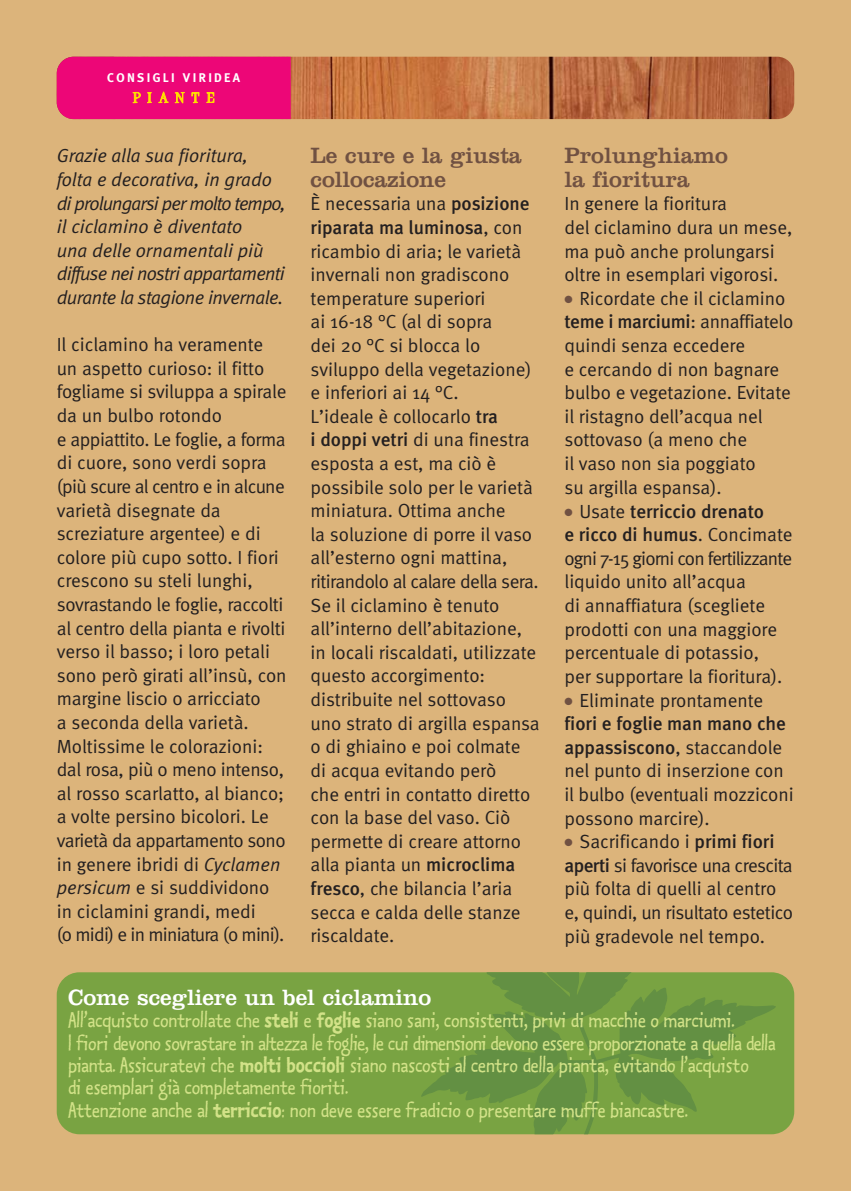
<style>
.page{position:relative;width:851px;height:1191px;background:#fff}
.page>*{position:absolute;margin:0;border:0;box-sizing:border-box;transform-origin:0 0}
.t1{font:24px/22.4px "Kosmik Plain Three";letter-spacing:-.01em;color:#d2e288}
.t2{font:23px/23.6px "Clarendon";color:#705142}
.t3{font:23px "Clarendon";color:#fff}
.t4{font:19px/23.6px "Meta Normal";color:#231f20}
.t5{font:italic 19px/23.6px "Meta Normal";letter-spacing:-.025em;color:#231f20}
.t6{font:500 19px/23.6px "Meta";color:#231f20}
.t7{font:700 12.6px "Meta";letter-spacing:.185em;color:#fff}
.s1{font-style:italic}
.s2{font-family:"Meta";font-weight:500}
.s3{font-family:"Meta Normal";font-weight:400}
.s4{color:#705142}
.s5{font-family:"Kosmik Bold Three"}
</style>
<div class="page">
<div style="left:0;top:0;width:850px;height:1191px;background:#dcb47b"></div>
<img style="left:57px;top:57px;width:737px;height:62px;border-radius:17px">
<div style="left:57px;top:57px;width:234px;height:62px;background:#ed0677"></div>
<div style="left:57px;top:972px;width:737px;height:162px;background:#79a342;border-radius:23px"></div>
<svg style="left:421px;top:972px;width:355px;height:162px"></svg>
<p class="t7" style="left:107px;top:73px;width:134px">CONSIGLI VIRIDEA</p>
<p class="t5" style="left:57px;top:146px;width:231px">Grazie alla sua fioritura, folta e decorativa, in grado di prolungarsi per molto tempo, il ciclamino è diventato<br>una delle ornamentali più diffuse nei nostri appartamenti durante la stagione invernale.</p>
<p class="t4" style="left:57px;top:334px;width:231px">Il ciclamino ha veramente un aspetto curioso: il fitto fogliame si sviluppa a spirale da un bulbo rotondo<br>e appiattito. Le foglie, a forma di cuore, sono verdi sopra (più scure al centro e in alcune varietà disegnate da screziature argentee) e di colore più cupo sotto. I fiori crescono su steli lunghi, sovrastando le foglie, raccolti al centro della pianta e rivolti verso il basso; i loro petali sono però girati all’insù, con margine liscio o arricciato<br>a seconda della varietà.<br>Moltissime le colorazioni: dal rosa, più o meno intenso, al rosso scarlatto, al bianco; a volte persino bicolori. Le varietà da appartamento sono in genere ibridi di <span class="s1">Cyclamen persicum</span> e si suddividono in ciclamini grandi, medi<br>(o midi) e in miniatura (o mini).</p>
<p class="t2" style="left:310px;top:146px;width:213px">Le cure e la giusta collocazione</p>
<p class="t4" style="left:310px;top:193px;width:220px">È necessaria una <span class="s2">posizione</span></p>
<p class="t6" style="left:310px;top:217px;width:213px">riparata ma luminosa<span class="s3">, con</span></p>
<p class="t4" style="left:310px;top:240px;width:231px">ricambio di aria; le varietà invernali non gradiscono temperature superiori<br>ai 16-18 °C (al di sopra<br>dei 20 °C si blocca lo sviluppo della vegetazione) e inferiori ai 14 °C.<br>L’ideale è collocarlo <span class="s2">tra<br>i doppi vetri</span> di una finestra esposta a est, ma ciò è possibile solo per le varietà miniatura. Ottima anche<br>la soluzione di porre il vaso all’esterno ogni mattina, ritirandolo al calare della sera.<br>Se il ciclamino è tenuto all’interno dell’abitazione, in locali riscaldati, utilizzate questo accorgimento: distribuite nel sottovaso uno strato di argilla espansa o di ghiaino e poi colmate di acqua evitando però<br>che entri in contatto diretto con la base del vaso. Ciò permette di creare attorno alla pianta un <span class="s2">microclima fresco</span>, che bilancia l’aria secca e calda delle stanze riscaldate.</p>
<p class="t2" style="left:564px;top:146px;width:165px">Prolunghiamo la fioritura</p>
<p class="t4" style="left:564px;top:193px;width:229px">In genere la fioritura<br>del ciclamino dura un mese, ma può anche prolungarsi oltre in esemplari vigorosi.</p>
<p class="t4" style="left:564px;top:288px;width:222px"><span class="s4">●</span> Ricordate che il ciclamino</p>
<p class="t6" style="left:564px;top:311px;width:230px">teme i marciumi<span class="s3">: annaffiatelo</span></p>
<p class="t4" style="left:564px;top:335px;width:228px">quindi senza eccedere<br>e cercando di non bagnare bulbo e vegetazione. Evitate il ristagno dell’acqua nel sottovaso (a meno che<br>il vaso non sia poggiato<br>su argilla espansa).</p>
<p class="t6" style="left:564px;top:500px;width:230px"><span class="s4">●</span> <span class="s3">Usate</span> terriccio drenato<br>e ricco di humus<span class="s3">. Concimate</span></p>
<p class="t4" style="left:564px;top:548px;width:229px">ogni 7-15 giorni con fertilizzante liquido unito all’acqua<br>di annaffiatura (scegliete prodotti con una maggiore percentuale di potassio,<br>per supportare la fioritura).</p>
<p class="t4" style="left:564px;top:689px;width:200px"><span class="s4">●</span> Eliminate prontamente</p>
<p class="t6" style="left:564px;top:713px;width:223px">fiori e foglie man mano che appassiscono<span class="s3">, staccandole</span></p>
<p class="t4" style="left:564px;top:760px;width:231px">nel punto di inserzione con il bulbo (eventuali mozziconi possono marcire).</p>
<p class="t4" style="left:564px;top:831px;width:230px"><span class="s4">●</span> Sacrificando i <span class="s2">primi fiori aperti</span> si favorisce una crescita più folta di quelli al centro e, quindi, un risultato estetico più gradevole nel tempo.</p>
<p class="t3" style="left:68px;top:989px;width:365px">Come scegliere un bel ciclamino</p>
<p class="t1" style="left:68px;top:1007px;width:709px">All’acquisto controllate che <span class="s5">steli</span> e <span class="s5">foglie</span> siano sani, consistenti, privi di macchie o marciumi.<br>I fiori devono sovrastare in altezza le foglie, le cui dimensioni devono essere proporzionate a quella della pianta. Assicuratevi che <span class="s5">molti boccioli</span> siano nascosti al centro della pianta, evitando l’acquisto<br>di esemplari già completamente fioriti.<br>Attenzione anche al <span class="s5">terriccio</span>: non deve essere fradicio o presentare muffe biancastre.</p>
</div>
